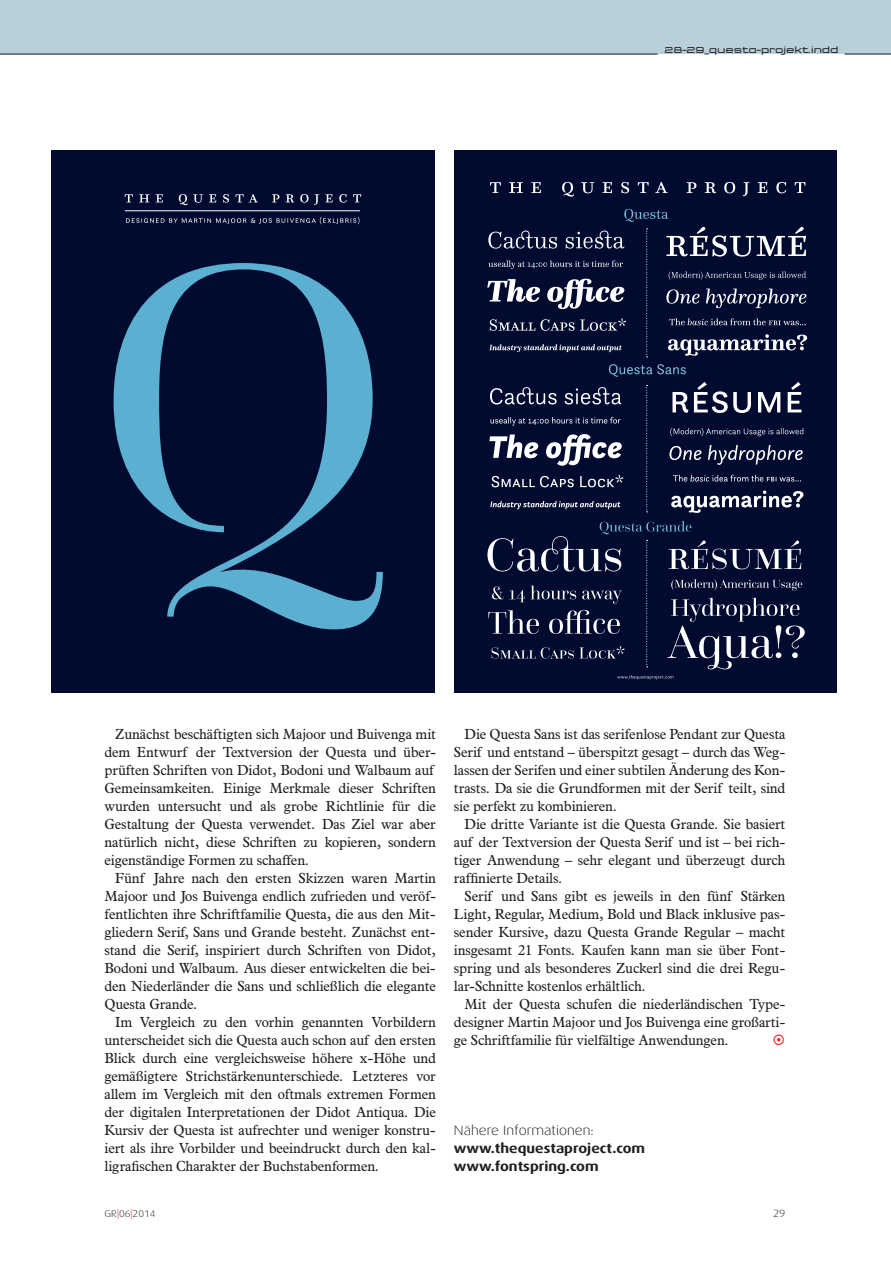
<style>
.page{position:relative;width:891px;height:1262px;background:#fff}
.page>*{position:absolute;margin:0;border:0;box-sizing:border-box;transform-origin:0 0}
.t1{font:14.25px/18px "News Plantin";color:#231f20;text-align:justify}
.t2{font:700 13.5px/18px "Dax Wide";color:#231f20}
.t3{font:300 13.5px "Dax Wide";color:#231f20}
.t4{font:300 10.5px "Dax Wide";color:#231f20}
.t5{font:300 9.75px "Dax Wide";color:#231f20}
.t6{font:9px "Q Type Ext";letter-spacing:-.005em;color:#231f20}
.s1{color:#ee1d23}
</style>
<div class="page">
<div style="left:0;top:0;width:890px;height:54px;background:#b9d0db"></div>
<hr style="left:0;top:54px;width:657px;height:1px;background:#231f20">
<hr style="left:844px;top:53px;width:46px;height:2px;background:#231f20">
<div style="left:51px;top:150px;width:383px;height:542px;background:#000b2f"></div>
<svg style="left:125px;top:194px;width:236px;height:11px"></svg>
<svg style="left:126px;top:217px;width:233px;height:7px"></svg>
<hr style="left:125px;top:210px;width:235px;height:1px;background:#fff">
<svg style="left:113px;top:263px;width:270px;height:366px"></svg>
<div style="left:454px;top:150px;width:382px;height:542px;background:#000b2f"></div>
<svg style="left:487px;top:209px;width:320px;height:148px;background:#1d2747"></svg>
<svg style="left:489px;top:364px;width:314px;height:149px;background:#212b4a"></svg>
<svg style="left:487px;top:521px;width:317px;height:148px;background:#1a2445"></svg>
<svg style="left:490px;top:182px;width:315px;height:15px;background:#262f4e"></svg>
<svg style="left:617px;top:675px;width:56px;height:4px"></svg>
<p class="t6" style="left:664px;top:45px;width:176px">28-29_questa-projekt.indd</p>
<p class="t1" style="left:104px;top:724px;width:333px;text-align:left;text-indent:11px">Zunächst beschäftigten sich Majoor und Buivenga mit dem Entwurf der Textversion der Questa und über&shy;prüften Schriften von Didot, Bodoni und Walbaum auf Gemeinsamkeiten. Einige Merkmale dieser Schriften wurden untersucht und als grobe Richtlinie für die Gestaltung der Questa verwendet. Das Ziel war aber natürlich nicht, diese Schriften zu kopieren, sondern eigenständige Formen zu schaffen.</p>
<p class="t1" style="left:104px;top:868px;width:333px;text-indent:11px">Fünf Jahre nach den ersten Skizzen waren Martin Majoor und Jos Buivenga endlich zufrieden und veröf&shy;fentlichten ihre Schriftfamilie Questa, die aus den Mit&shy;gliedern Serif, Sans und Grande besteht. Zunächst ent&shy;stand die Serif, inspiriert durch Schriften von Didot, Bodoni und Walbaum. Aus dieser entwickelten die bei&shy;den Niederländer die Sans und schließlich die elegante Questa Grande.</p>
<p class="t1" style="left:104px;top:1012px;width:333px;text-indent:11px">Im Vergleich zu den vorhin genannten Vorbildern unterscheidet sich die Questa auch schon auf den ersten Blick durch eine vergleichsweise höhere x-Höhe und gemäßigtere Strichstärkenunterschiede. Letzteres vor allem im Vergleich mit den oftmals extremen Formen der digitalen Interpretationen der Didot Antiqua. Die Kursiv der Questa ist aufrechter und weniger konstru&shy;iert als ihre Vorbilder und beeindruckt durch den kal&shy;ligrafischen Charakter der Buchstabenformen.</p>
<p class="t1" style="left:454px;top:724px;width:333px;text-indent:11px">Die Questa Sans ist das serifenlose Pendant zur Questa Serif und entstand – überspitzt gesagt – durch das Weg&shy;lassen der Serifen und einer subtilen Änderung des Kon&shy;trasts. Da sie die Grundformen mit der Serif teilt, sind sie perfekt zu kombinieren.</p>
<p class="t1" style="left:454px;top:814px;width:333px;text-indent:11px">Die dritte Variante ist die Questa Grande. Sie basiert auf der Textversion der Questa Serif und ist – bei rich&shy;tiger Anwendung – sehr elegant und überzeugt durch raffinierte Details.</p>
<p class="t1" style="left:454px;top:886px;width:333px;text-indent:11px">Serif und Sans gibt es jeweils in den fünf Stärken Light, Regular, Medium, Bold und Black inklusive pas&shy;sender Kursive, dazu Questa Grande Regular – macht insgesamt 21 Fonts. Kaufen kann man sie über Font&shy;spring und als besonderes Zuckerl sind die drei Regu&shy;lar-Schnitte kostenlos erhältlich.</p>
<p class="t1" style="left:454px;top:994px;width:333px;text-align:left;text-indent:11px">Mit der Questa schufen die niederländischen Type&shy;designer Martin Majoor und Jos Buivenga eine großarti&shy;ge Schriftfamilie für vielfältige Anwendungen.</p>
<p class="t3" style="left:454px;top:1122px;width:141px">Nähere Informationen:</p>
<p class="t2" style="left:454px;top:1139px;width:193px">www.thequestaproject.com www.fontspring.com</p>
<p class="t5" style="left:104px;top:1208px;width:52px">GR<span class="s1">|</span>06<span class="s1">|</span>2014</p>
<p class="t4" style="left:773px;top:1207px;width:14px">29</p>
</div>
